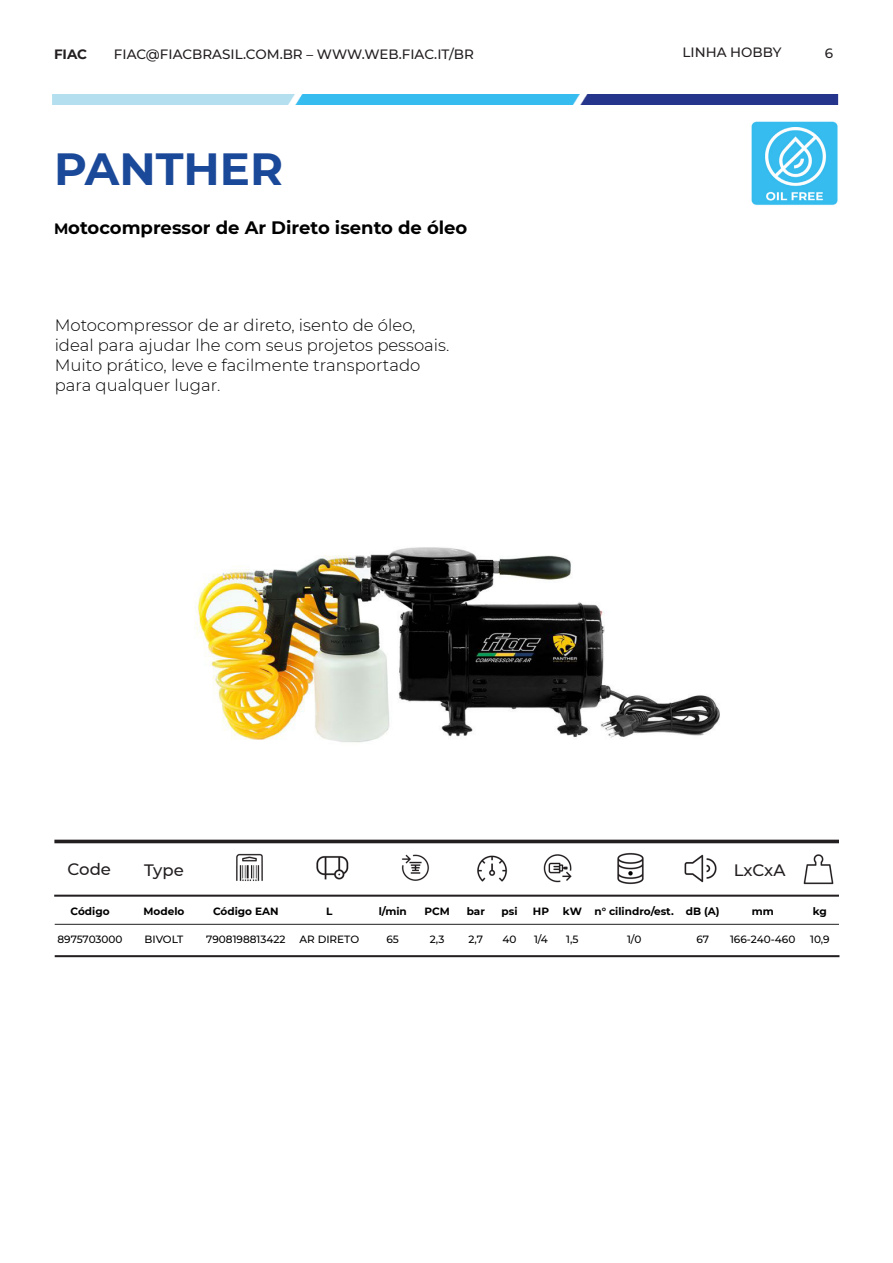
<style>
.page{position:relative;width:893px;height:1263px;background:#fff}
.page>*{position:absolute;margin:0;border:0;box-sizing:border-box;transform-origin:0 0}
.t1{font:700 45px "Montserrat";color:#1b4999}
.t2{font:700 18px "Montserrat";color:#000001}
.t3{font:300 16.5px/19.8px "Montserrat";color:#000001}
.t4{font:500 16.5px "Montserrat";letter-spacing:-.005em;color:#231f20}
.t5{font:500 13.5px "Montserrat";color:#231f20}
.t6{font:700 13.5px "Montserrat";color:#231f20}
.t7{font:500 10.5px "Montserrat";color:#000}
.t8{font:700 10.5px "Montserrat";color:#000}
.s1{font-size:15px}
</style>
<div class="page">
<img style="left:52px;top:95px;width:787px;height:10px">
<img style="left:751px;top:121px;width:87px;height:84px">
<img style="left:195px;top:547px;width:525px;height:196px">
<hr style="left:54px;top:840px;width:785px;height:3px;background:#231f20">
<img style="left:316px;top:856px;width:33px;height:24px">
<img style="left:401px;top:854px;width:29px;height:27px">
<img style="left:477px;top:855px;width:31px;height:27px">
<img style="left:543px;top:854px;width:29px;height:29px">
<img style="left:617px;top:852px;width:27px;height:32px">
<img style="left:684px;top:854px;width:33px;height:29px">
<img style="left:236px;top:854px;width:27px;height:27px">
<img style="left:803px;top:854px;width:31px;height:31px">
<hr style="left:54px;top:895px;width:785px;height:2px;background:#231f20">
<hr style="left:55px;top:955px;width:784px;height:2px;background:#231f20">
<hr style="left:55px;top:924px;width:784px;height:1px;background:#231f20">
<p class="t6" style="left:54px;top:45px;width:35px">FIAC</p>
<p class="t5" style="left:114px;top:45px;width:362px">FIAC@FIACBRASIL.COM.BR – WWW.WEB.FIAC.IT/BR</p>
<p class="t5" style="left:683px;top:43px;width:100px">LINHA HOBBY</p>
<p class="t5" style="left:825px;top:43px;width:10px">6</p>
<p class="t1" style="left:54px;top:136px;width:231px">PANTHER</p>
<p class="t2" style="left:54px;top:215px;width:415px"><span class="s1">M</span>otocompressor de Ar Direto isento de óleo</p>
<p class="t3" style="left:55px;top:315px;width:396px">Motocompressor de ar direto, isento de óleo, ideal para ajudar lhe com seus projetos pessoais.<br>Muito prático, leve e facilmente transportado para qualquer lugar.</p>
<p class="t4" style="left:68px;top:858px;width:45px">Code</p>
<p class="t4" style="left:144px;top:859px;width:41px">Type</p>
<p class="t4" style="left:734px;top:859px;width:53px">LxCxA</p>
<p class="t8" style="left:71px;top:904px;width:41px">Código</p>
<p class="t8" style="left:144px;top:904px;width:42px">Modelo</p>
<p class="t8" style="left:213px;top:904px;width:67px">Código EAN</p>
<p class="t8" style="left:326px;top:904px;width:8px">L</p>
<p class="t8" style="left:379px;top:904px;width:30px">l/min</p>
<p class="t8" style="left:424px;top:904px;width:27px">PCM</p>
<p class="t8" style="left:467px;top:904px;width:20px">bar</p>
<p class="t8" style="left:501px;top:904px;width:17px">psi</p>
<p class="t8" style="left:533px;top:904px;width:18px">HP</p>
<p class="t8" style="left:563px;top:904px;width:21px">kW</p>
<p class="t8" style="left:595px;top:904px;width:81px">n° cilindro/est.</p>
<p class="t8" style="left:686px;top:904px;width:35px">dB (A)</p>
<p class="t8" style="left:752px;top:904px;width:24px">mm</p>
<p class="t8" style="left:813px;top:904px;width:16px">kg</p>
<p class="t7" style="left:58px;top:932px;width:67px">8975703000</p>
<p class="t7" style="left:145px;top:932px;width:40px">BIVOLT</p>
<p class="t7" style="left:206px;top:932px;width:81px">7908198813422</p>
<p class="t7" style="left:300px;top:932px;width:61px">AR DIRETO</p>
<p class="t7" style="left:386px;top:932px;width:14px">65</p>
<p class="t7" style="left:430px;top:932px;width:16px">2,3</p>
<p class="t7" style="left:468px;top:932px;width:16px">2,7</p>
<p class="t7" style="left:502px;top:932px;width:16px">40</p>
<p class="t7" style="left:534px;top:932px;width:15px">1/4</p>
<p class="t7" style="left:566px;top:932px;width:14px">1,5</p>
<p class="t7" style="left:627px;top:932px;width:16px">1/0</p>
<p class="t7" style="left:696px;top:932px;width:14px">67</p>
<p class="t7" style="left:730px;top:932px;width:67px">166-240-460</p>
<p class="t7" style="left:810px;top:932px;width:21px">10,9</p>
</div>
